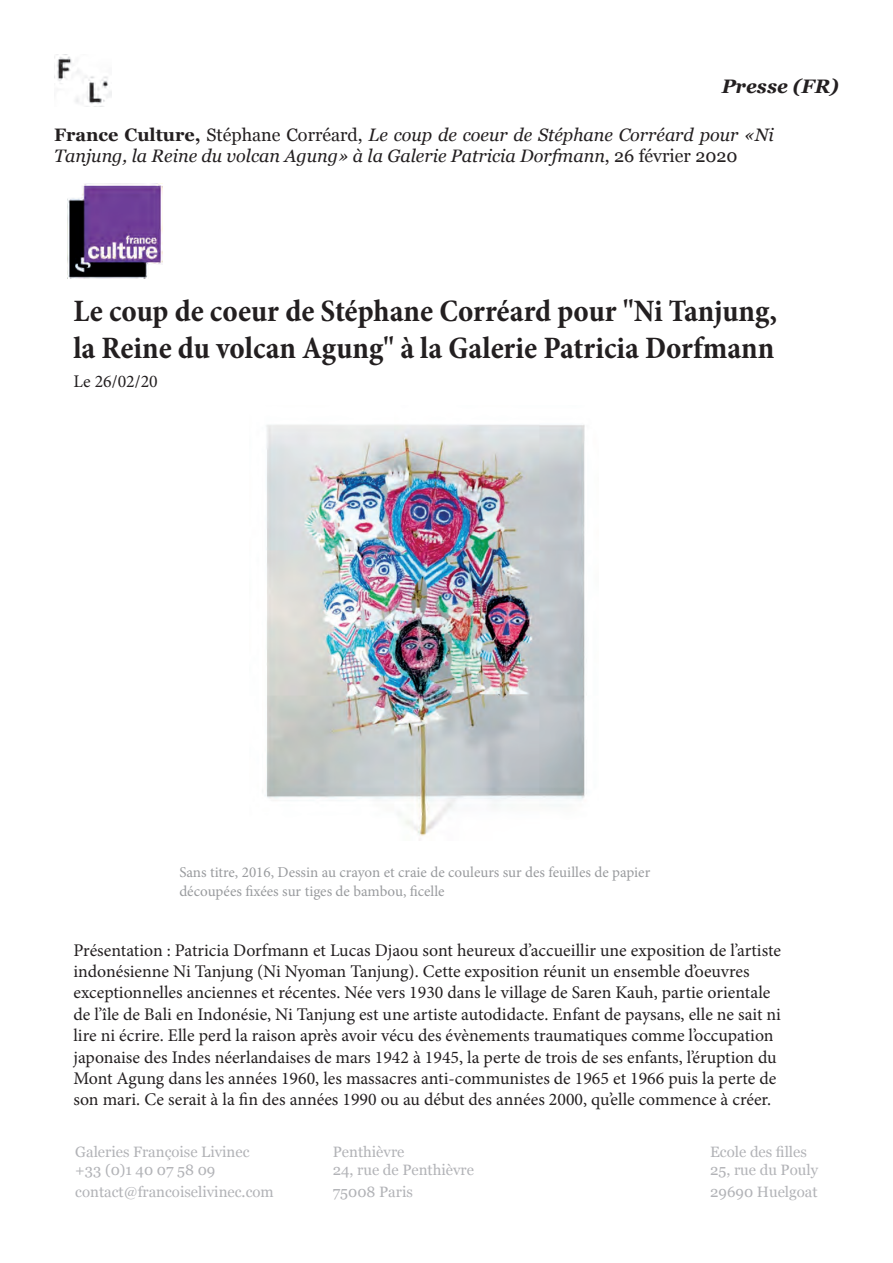
<style>
.page{position:relative;width:893px;height:1263px;background:#fff}
.page>*{position:absolute;margin:0;border:0;box-sizing:border-box;transform-origin:0 0}
.t1{font:700 condensed 31.5px/37.8px "Minion Pro";color:#231f20}
.t2{font:700 condensed 22.05px "Minion Pro";color:#231f20}
.t3{font:italic 700 19.5px "Georgia";color:#231f20}
.t4{font:italic 18px/21px "Georgia";color:#231f20}
.t5{font:17.85px/21.3px "Minion Pro";color:#231f20}
.t6{font:15px/18px "Georgia";color:#b2b3b7}
.t7{font:15px/18px "Minion Pro";color:#999b9e}
.t8{font:12.45px "Minion Pro";color:#231f20}
.s1{font-weight:700;font-style:normal}
.s2{font-style:normal}
</style>
<div class="page">
<img style="left:54px;top:54px;width:58px;height:50px">
<img style="left:265px;top:424px;width:320px;height:417px">
<img style="left:68px;top:183px;width:95px;height:95px">
<p class="t3" style="left:722px;top:73px;width:119px">Presse (FR)</p>
<p class="t4" style="left:54px;top:125px;width:721px"><span class="s1">France Culture,</span> <span class="s2">Stéphane Corréard,</span> Le coup de coeur de Stéphane Corréard pour «Ni<br>Tanjung, la Reine du volcan Agung» à la Galerie Patricia Dorfmann<span class="s2">, 26 février 2020</span></p>
<p class="t2" style="left:68px;top:290px;width:494px">Le coup de coeur de Stéphane Corréard pour "Ni Tanjung,</p>
<p class="t8" style="left:68px;top:346px;width:60px">Le 26/02/20</p>
<h1 class="t1" style="left:73px;top:291px;width:705px">Le coup de coeur de Stéphane Corréard pour "Ni Tanjung, la Reine du volcan Agung" à la Galerie Patricia Dorfmann</h1>
<p class="t5" style="left:73px;top:371px;width:86px">Le 26/02/20</p>
<p class="t7" style="left:179px;top:864px;width:472px">Sans titre, 2016, Dessin au crayon et craie de couleurs sur des feuilles de papier découpées fixées sur tiges de bambou, ficelle</p>
<p class="t5" style="left:73px;top:939px;width:709px">Présentation : Patricia Dorfmann et Lucas Djaou sont heureux d’accueillir une exposition de l’artiste indonésienne Ni Tanjung (Ni Nyoman Tanjung). Cette exposition réunit un ensemble d’oeuvres exceptionnelles anciennes et récentes. Née vers 1930 dans le village de Saren Kauh, partie orientale de l’île de Bali en Indonésie, Ni Tanjung est une artiste autodidacte. Enfant de paysans, elle ne sait ni lire ni écrire. Elle perd la raison après avoir vécu des évènements traumatiques comme l’occupation japonaise des Indes néerlandaises de mars 1942 à 1945, la perte de trois de ses enfants, l’éruption du Mont Agung dans les années 1960, les massacres anti-communistes de 1965 et 1966 puis la perte de son mari. Ce serait à la fin des années 1990 ou au début des années 2000, qu’elle commence à créer.</p>
<p class="t6" style="left:75px;top:1143px;width:176px">Galeries Françoise Livinec +33 (0)1 40 07 58 09</p>
<p class="t6" style="left:75px;top:1183px;width:200px">contact@francoiselivinec.com</p>
<p class="t6" style="left:333px;top:1143px;width:143px">Penthièvre<br>24, rue de Penthièvre</p>
<p class="t6" style="left:333px;top:1183px;width:82px">75008 Paris</p>
<p class="t6" style="left:710px;top:1143px;width:109px">Ecole des filles<br>25, rue du Pouly</p>
<p class="t6" style="left:710px;top:1183px;width:109px">29690 Huelgoat</p>
</div>
